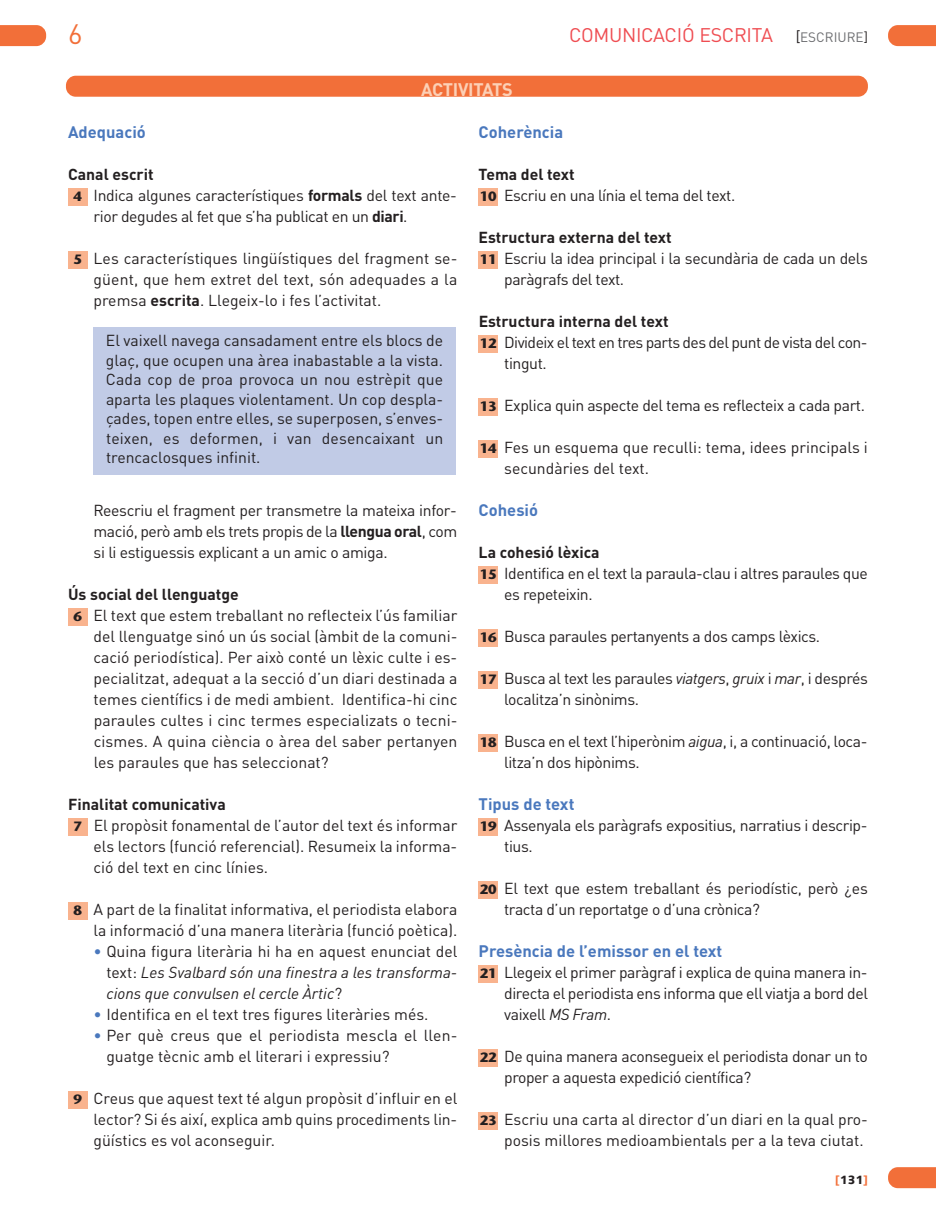
<style>
.page{position:relative;width:936px;height:1212px;background:#fff}
.page>*{position:absolute;margin:0;border:0;box-sizing:border-box;transform-origin:0 0}
.t1{font:27.75px "DINOT";color:#f26f39}
.t2{font:19.5px "DINOT";letter-spacing:-.015em;color:#ef4d52}
.t3{font:700 18px "DINOT";letter-spacing:-.015em;color:#fcd0b6}
.t4{font:700 16.5px "DINOT";color:#4a78bd}
.t5{font:15.75px/21px "DINOT";letter-spacing:-.025em;color:#231f20}
.t6{font:15.75px/21px "DINOT";color:#231f20}
.t7{font:italic 15.75px/21px "DINOT";color:#231f20;text-align:justify}
.t8{font:700 15.75px "DINOT";color:#231f20}
.t9{font:15.75px/21px "DINOT";letter-spacing:-.005em;color:#231f20}
.t10{font:700 13.5px "Stone Sans";color:#231f20}
.t11{font:900 12px "Syntax";color:#231f20}
.s1{font-size:15px;color:#231f20}
.s2{font-size:13.5px;color:#6c6d70}
.s3{font-size:13.5px;color:#231f20}
.s4{font-weight:700}
.s5{font-style:normal;color:#4a78bd}
.s6{font-style:normal}
.s7{color:#4a78bd}
.s8{font-style:italic}
.s9{color:#f26f39}
</style>
<div class="page">
<div style="left:478px;top:1049px;width:19px;height:18px;background:#f9b38e"></div>
<div style="left:478px;top:965px;width:19px;height:18px;background:#f9b38e"></div>
<div style="left:478px;top:881px;width:19px;height:18px;background:#f9b38e"></div>
<div style="left:478px;top:818px;width:19px;height:18px;background:#f9b38e"></div>
<div style="left:478px;top:734px;width:19px;height:18px;background:#f9b38e"></div>
<div style="left:478px;top:671px;width:19px;height:18px;background:#f9b38e"></div>
<div style="left:478px;top:629px;width:19px;height:18px;background:#f9b38e"></div>
<div style="left:478px;top:566px;width:19px;height:18px;background:#f9b38e"></div>
<div style="left:478px;top:398px;width:19px;height:18px;background:#f9b38e"></div>
<div style="left:478px;top:335px;width:19px;height:17px;background:#f9b38e"></div>
<div style="left:478px;top:251px;width:19px;height:17px;background:#f9b38e"></div>
<div style="left:478px;top:188px;width:19px;height:18px;background:#f9b38e"></div>
<div style="left:68px;top:1091px;width:19px;height:18px;background:#f9b38e"></div>
<div style="left:68px;top:902px;width:19px;height:18px;background:#f9b38e"></div>
<div style="left:68px;top:818px;width:19px;height:18px;background:#f9b38e"></div>
<div style="left:68px;top:608px;width:19px;height:18px;background:#f9b38e"></div>
<div style="left:68px;top:251px;width:19px;height:17px;background:#f9b38e"></div>
<div style="left:68px;top:188px;width:19px;height:18px;background:#f9b38e"></div>
<div style="left:478px;top:1112px;width:19px;height:18px;background:#f9b38e"></div>
<div style="left:478px;top:440px;width:19px;height:18px;background:#f9b38e"></div>
<div style="left:93px;top:327px;width:363px;height:147px;background:#c1cbe6"></div>
<svg style="left:888px;top:1167px;width:47px;height:21px"></svg>
<svg style="left:0;top:25px;width:46px;height:21px"></svg>
<svg style="left:888px;top:25px;width:47px;height:21px"></svg>
<div style="left:66px;top:76px;width:801px;height:21px;background:#f26f39;border-radius:10px"></div>
<h1 class="t1" style="left:68px;top:17px;width:16px">6</h1>
<p class="t2" style="left:569px;top:23px;width:300px">COMUNICACIÓ ESCRITA <span class="s1">[</span><span class="s2">ESCRIURE</span><span class="s3">]</span></p>
<p class="t3" style="left:421px;top:78px;width:93px">ACTIVITATS</p>
<p class="t4" style="left:68px;top:121px;width:79px">Adequació</p>
<p class="t5" style="left:94px;top:164px;width:365px;text-indent:-25px"><span class="s4">Canal escrit<br></span>Indica algunes característiques <span class="s4">formals</span> del text ante&shy;rior degudes al fet que s’ha publicat en un <span class="s4">diari</span>.</p>
<p class="t5" style="left:94px;top:248px;width:365px;text-align:justify">Les característiques lingüístiques del fragment se&shy;güent, que hem extret del text, són adequades a la premsa <span class="s4">escrita</span>. Llegeix-lo i fes l’activitat.</p>
<p class="t10" style="left:73px;top:188px;width:10px">4</p>
<p class="t10" style="left:73px;top:251px;width:10px">5</p>
<p class="t5" style="left:106px;top:330px;width:339px;line-height:19.5px;text-align:justify">El vaixell navega cansadament entre els blocs de glaç, que ocupen una àrea inabastable a la vista.<br>Cada cop de proa provoca un nou estrèpit que aparta les plaques violentament. Un cop despla&shy;çades, topen entre elles, se superposen, s’enves&shy;teixen, es deformen, i van desencaixant un trencaclosques infinit.</p>
<p class="t5" style="left:93px;top:500px;width:365px;text-align:justify">Reescriu el fragment per transmetre la mateixa infor&shy;mació, però amb els trets propis de la <span class="s4">llengua oral</span>, com si li estiguessis explicant a un amic o amiga.</p>
<p class="t8" style="left:68px;top:584px;width:172px">Ús social del llenguatge</p>
<p class="t5" style="left:94px;top:605px;width:365px;text-align:justify">El text que estem treballant no reflecteix l’ús familiar del llenguatge sinó un ús social (àmbit de la comuni&shy;cació periodística). Per això conté un lèxic culte i es&shy;pecialitzat, adequat a la secció d’un diari destinada a temes científics i de medi ambient. Identifica-hi cinc paraules cultes i cinc termes especializats o tecni&shy;cismes. A quina ciència o àrea del saber pertanyen les paraules que has seleccionat?</p>
<p class="t8" style="left:68px;top:794px;width:159px">Finalitat comunicativa</p>
<p class="t5" style="left:94px;top:815px;width:365px;text-align:justify">El propòsit fonamental de l’autor del text és informar els lectors (funció referencial). Resumeix la informa&shy;ció del text en cinc línies.</p>
<p class="t9" style="left:94px;top:899px;width:365px">A part de la finalitat informativa, el periodista elabora la informació d’una manera literària (funció poètica).</p>
<p class="t7" style="left:106px;top:941px;width:352px;text-indent:-13px"><span class="s5">•</span> <span class="s6">Quina figura literària hi ha en aquest enunciat del text:</span> Les Svalbard són una finestra a les transforma&shy;cions que convulsen el cercle Àrtic<span class="s6">?</span></p>
<p class="t6" style="left:94px;top:1004px;width:336px"><span class="s7">•</span> Identifica en el text tres figures literàries més.</p>
<p class="t6" style="left:106px;top:1025px;width:352px;text-indent:-13px"><span class="s7">•</span> Per què creus que el periodista mescla el llen&shy;guatge tècnic amb el literari i expressiu?</p>
<p class="t5" style="left:94px;top:1088px;width:365px;text-align:justify">Creus que aquest text té algun propòsit d’influir en el lector? Si és així, explica amb quins procediments lin&shy;güístics es vol aconseguir.</p>
<p class="t10" style="left:73px;top:608px;width:10px">6</p>
<p class="t10" style="left:73px;top:818px;width:10px">7</p>
<p class="t10" style="left:73px;top:902px;width:10px">8</p>
<p class="t10" style="left:73px;top:1091px;width:10px">9</p>
<p class="t4" style="left:478px;top:121px;width:86px">Coherència</p>
<p class="t8" style="left:478px;top:164px;width:98px">Tema del text</p>
<p class="t5" style="left:504px;top:185px;width:232px">Escriu en una línia el tema del text.</p>
<p class="t8" style="left:478px;top:227px;width:195px">Estructura externa del text</p>
<p class="t5" style="left:504px;top:248px;width:365px">Escriu la idea principal i la secundària de cada un dels paràgrafs del text.</p>
<p class="t8" style="left:478px;top:311px;width:191px">Estructura interna del text</p>
<p class="t5" style="left:504px;top:332px;width:365px">Divideix el text en tres parts des del punt de vista del con&shy;tingut.</p>
<p class="t5" style="left:504px;top:395px;width:362px">Explica quin aspecte del tema es reflecteix a cada part.</p>
<p class="t6" style="left:504px;top:437px;width:365px">Fes un esquema que reculli: tema, idees principals i secundàries del text.</p>
<p class="t4" style="left:478px;top:499px;width:61px">Cohesió</p>
<p class="t8" style="left:478px;top:542px;width:122px">La cohesió lèxica</p>
<p class="t5" style="left:504px;top:563px;width:365px">Identifica en el text la paraula-clau i altres paraules que es repeteixin.</p>
<p class="t5" style="left:504px;top:626px;width:317px">Busca paraules pertanyents a dos camps lèxics.</p>
<p class="t5" style="left:504px;top:668px;width:365px">Busca al text les paraules <span class="s8">viatgers</span>, <span class="s8">gruix</span> i <span class="s8">mar</span>, i després localitza’n sinònims.</p>
<p class="t5" style="left:504px;top:731px;width:365px">Busca en el text l’hiperònim <span class="s8">aigua</span>, i, a continuació, loca&shy;litza’n dos hipònims.</p>
<p class="t4" style="left:478px;top:793px;width:97px">Tipus de text</p>
<p class="t5" style="left:504px;top:815px;width:365px">Assenyala els paràgrafs expositius, narratius i descrip&shy;tius.</p>
<p class="t5" style="left:504px;top:878px;width:365px">El text que estem treballant és periodístic, però ¿es tracta d’un reportatge o d’una crònica?</p>
<p class="t4" style="left:478px;top:940px;width:245px">Presència de l’emissor en el text</p>
<p class="t5" style="left:504px;top:962px;width:365px;text-align:justify">Llegeix el primer paràgraf i explica de quina manera in&shy;directa el periodista ens informa que ell viatja a bord del vaixell <span class="s8">MS Fram</span>.</p>
<p class="t5" style="left:504px;top:1046px;width:365px">De quina manera aconsegueix el periodista donar un to proper a aquesta expedició científica?</p>
<p class="t6" style="left:504px;top:1109px;width:365px">Escriu una carta al director d’un diari en la qual pro&shy;posis millores medioambientals per a la teva ciutat.</p>
<p class="t10" style="left:479px;top:188px;width:19px">10</p>
<p class="t10" style="left:479px;top:251px;width:19px">11</p>
<p class="t10" style="left:479px;top:335px;width:19px">12</p>
<p class="t10" style="left:479px;top:398px;width:19px">13</p>
<p class="t10" style="left:479px;top:440px;width:19px">14</p>
<p class="t10" style="left:479px;top:566px;width:19px">15</p>
<p class="t10" style="left:479px;top:629px;width:19px">16</p>
<p class="t10" style="left:479px;top:671px;width:19px">17</p>
<p class="t10" style="left:479px;top:734px;width:19px">18</p>
<p class="t10" style="left:479px;top:818px;width:19px">19</p>
<p class="t10" style="left:479px;top:881px;width:19px">20</p>
<p class="t10" style="left:479px;top:965px;width:19px">21</p>
<p class="t10" style="left:479px;top:1049px;width:19px">22</p>
<p class="t10" style="left:479px;top:1112px;width:19px">23</p>
<p class="t11" style="left:835px;top:1172px;width:34px"><span class="s9">[</span>131<span class="s9">]</span></p>
</div>
